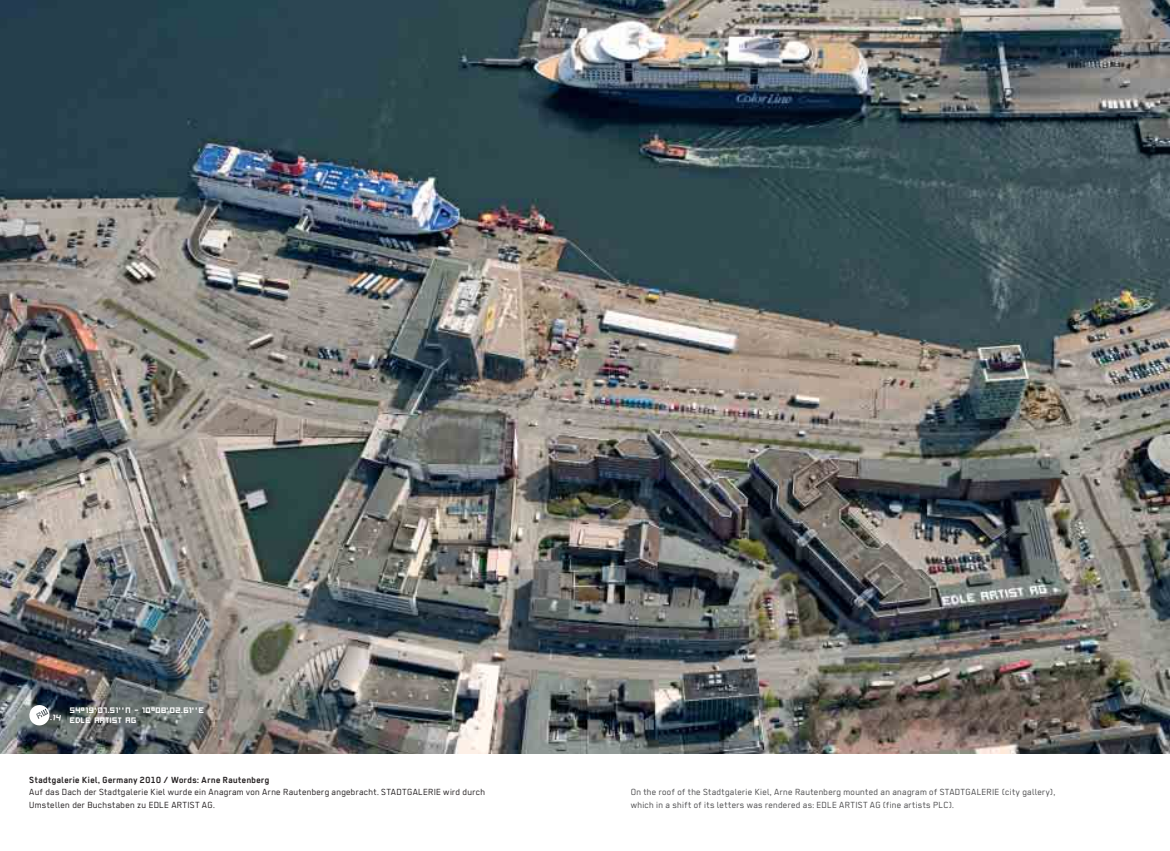
<style>
.page{position:relative;width:1170px;height:851px;background:#fff}
.page>*{position:absolute;margin:0;border:0;box-sizing:border-box;transform-origin:0 0}
.t1{font:10px/12.5px "Regular";letter-spacing:.025em;color:#4c4c4e}
.t2{font:10px/12.5px "Regular";letter-spacing:.02em;color:#231f20}
.t3{font:700 10px "Regular";letter-spacing:.015em;color:#231f20}
.t4{font:8.88px/10.5px "Hooge 0555";color:#fff}
</style>
<div class="page">
<img style="left:1px;top:0;width:1168px;height:753px">
<svg style="left:28px;top:703px;width:33px;height:23px"></svg>
<p class="t4" style="left:70px;top:706px;width:136px">54¤19‘07.51‘‘N – 10¤08‘02.61‘‘E<br>EDLE ARTIST AG</p>
<p class="t3" style="left:29px;top:776px;width:242px">Stadtgalerie Kiel, Germany 2010 / Words: Arne Rautenberg</p>
<p class="t2" style="left:29px;top:786px;width:457px">Auf das Dach der Stadtgalerie Kiel wurde ein Anagram von Arne Rautenberg angebracht. STADTGALERIE wird durch<br>Umstellen der Buchstaben zu EDLE ARTIST AG.</p>
<p class="t1" style="left:630px;top:786px;width:426px">On the roof of the Stadtgalerie Kiel, Arne Rautenberg mounted an anagram of STADTGALERIE (city gallery), which in a shift of its letters was rendered as: EDLE ARTIST AG (fine artists PLC).</p>
</div>
